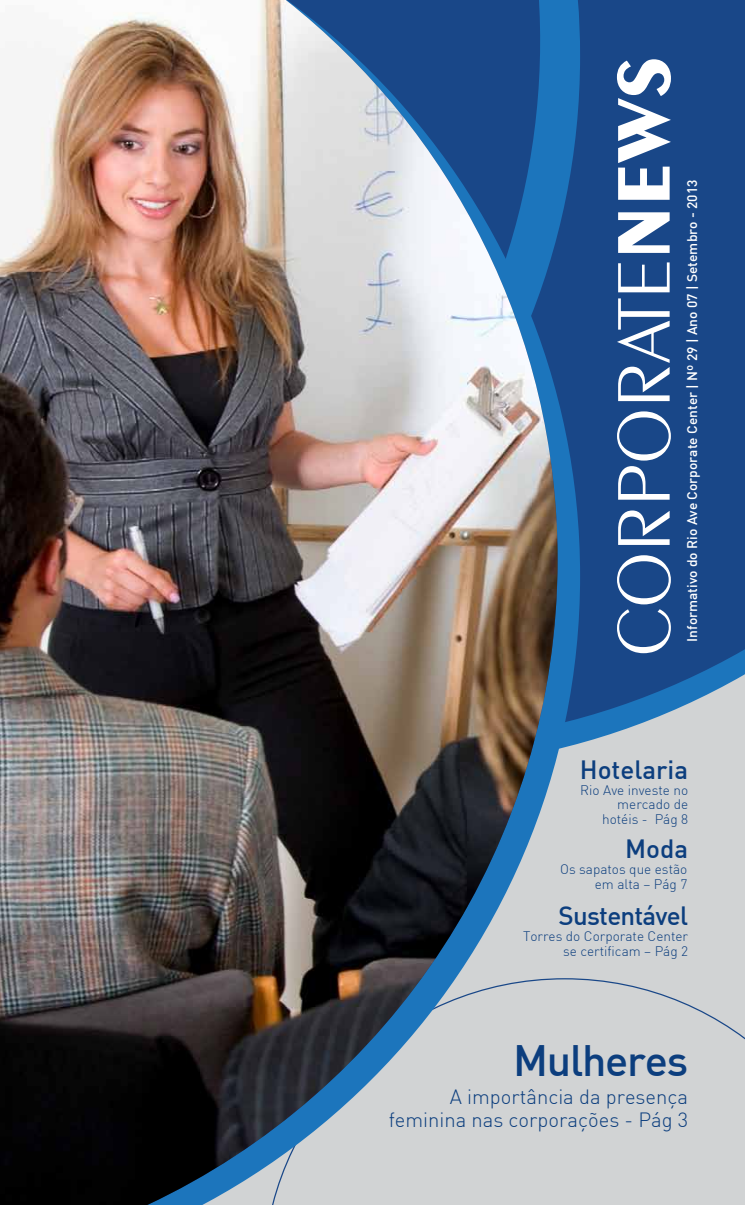
<style>
.page{position:relative;width:745px;height:1205px;background:#fff}
.page>*{position:absolute;margin:0;border:0;box-sizing:border-box;transform-origin:0 0}
.t1{font:300 78.75px "Exotic 350 BT";color:#fff}
.t2{font:500 43px "DIN";letter-spacing:-.03em;color:#0c3e7e}
.t3{font:500 25.88px "DIN";color:#0c3e7e}
.t4{font:500 25.88px "DIN";letter-spacing:-.03em;color:#0c3e7e}
.t5{font:300 20.25px/22.1px "DIN";color:#0c3e7e;text-align:right}
.t6{font:500 13.75px "DIN";color:#fff}
.t7{font:300 13.62px/14.9px "DIN";color:#0c3e7e;text-align:right}
.s1{font-weight:700}
</style>
<div class="page">
<div style="left:579px;top:769px;width:165px;height:209px;background:#d1d3d4"></div>
<svg style="left:609px;top:0;width:135px;height:744px;fill:#194788"></svg>
<svg style="left:579px;top:0;width:30px;height:768px;fill:#194788"></svg>
<div style="left:579px;top:978px;width:165px;height:227px;background:#d1d3d4"></div>
<svg style="left:557px;top:0;width:22px;height:1205px"></svg>
<img style="left:0;top:0;width:557px;height:1205px">
<svg style="left:0;top:0;width:300px;height:22px"></svg>
<h1 class="t1" style="left:596px;top:656px;width:601px;rotate:-90deg">CORPORATE<span class="s1">NEWS</span></h1>
<p class="t6" style="left:683px;top:642px;width:463px;rotate:-90deg">Informativo do Rio Ave Corporate Center | Nº 29 | Ano 07 | Setembro - 2013</p>
<h3 class="t3" style="left:579px;top:753px;width:110px">Hotelaria</h3>
<p class="t7" style="left:580px;top:782px;width:109px">Rio Ave investe no mercado de hotéis - Pág 8</p>
<p class="t7" style="left:559px;top:861px;width:129px">Os sapatos que estão em alta – Pág 7</p>
<h3 class="t3" style="left:624px;top:832px;width:64px">Moda</h3>
<h3 class="t4" style="left:558px;top:899px;width:131px">Sustentável</h3>
<p class="t7" style="left:522px;top:928px;width:167px">Torres do Corporate Center se certificam – Pág 2</p>
<h2 class="t2" style="left:513px;top:1032px;width:176px">Mulheres</h2>
<h3 class="t5" style="left:388px;top:1086px;width:301px">A importância da presença feminina nas corporações - Pág 3</h3>
</div>
